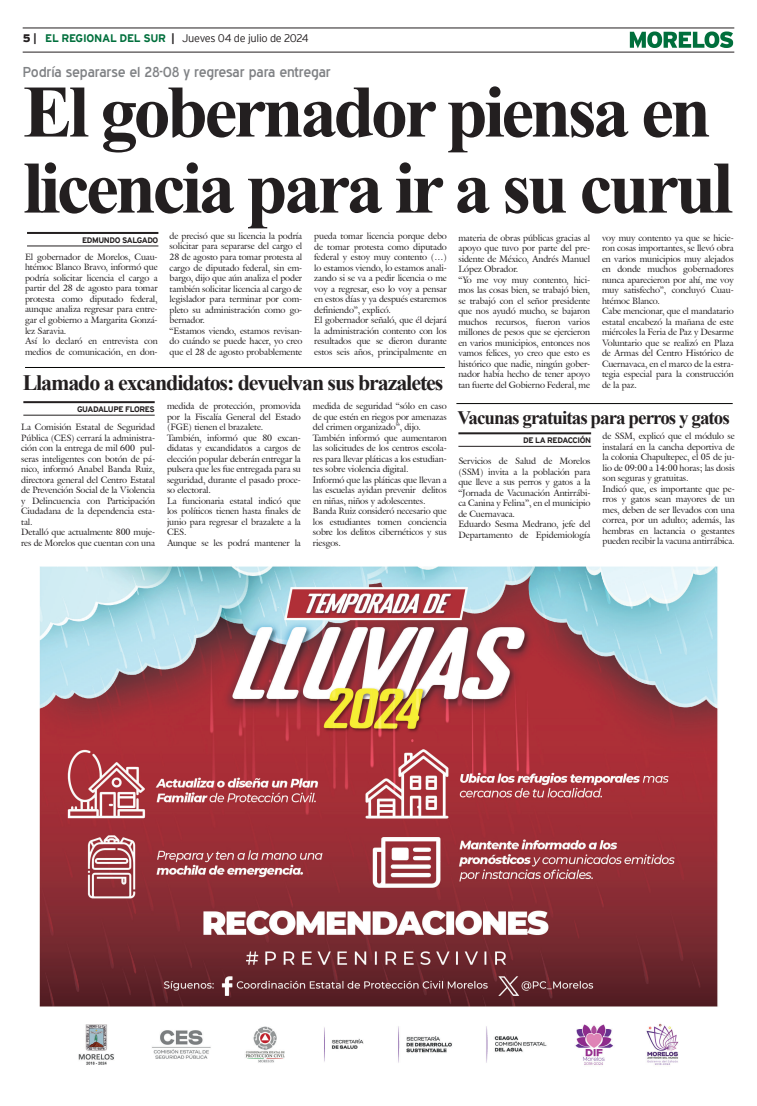
<style>
.page{position:relative;width:757px;height:1106px;background:#fff}
.page>*{position:absolute;margin:0;border:0;box-sizing:border-box;transform-origin:0 0}
.t1{font:700 74px/76px "Times New Roman";letter-spacing:-.05em;color:#231f20}
.t2{font:700 22px "Times New Roman";letter-spacing:-.05em;color:#231f20}
.t3{font:700 19px "Times New Roman";letter-spacing:-.05em;color:#231f20}
.t4{font:14px "Blue Highway";letter-spacing:-.015em;color:#808285;scale:1.05 1}
.t5{font:300 11px "Interstate";letter-spacing:-.025em;color:#231f20}
.t6{font:9px/10.5px "Galliard IT Cby BT";letter-spacing:-.01em;color:#231f20}
.t7{font:700 8px "Interstate";letter-spacing:-.05em;color:#231f20}
.s1{font-weight:900}
.s2{font-weight:700}
.s3{font-weight:700;color:#006f3c}
</style>
<div class="page">
<hr style="left:23px;top:28px;width:711px;height:1px;background:#231f20">
<hr style="left:23px;top:52px;width:711px;height:1px;background:#231f20">
<svg style="left:630px;top:31px;width:103px;height:17px"></svg>
<img style="left:39px;top:566px;width:679px;height:499px">
<hr style="left:27px;top:232px;width:131px;height:2px;background:#231f20">
<hr style="left:27px;top:245px;width:131px;height:1px;background:#231f20">
<hr style="left:458px;top:432px;width:133px;height:2px;background:#231f20">
<hr style="left:458px;top:446px;width:133px;height:1px;background:#231f20">
<hr style="left:23px;top:401px;width:132px;height:2px;background:#231f20">
<hr style="left:23px;top:415px;width:132px;height:1px;background:#231f20">
<hr style="left:25px;top:367px;width:420px;height:1px;background:#040503">
<hr style="left:456px;top:403px;width:277px;height:1px;background:#040503">
<p class="t5" style="left:23px;top:32px;width:287px"><span class="s1">5</span> <span class="s2">|</span> <span class="s3">EL REGIONAL DEL SUR</span> <span class="s2">|</span> Jueves 04 de julio de 2024</p>
<h3 class="t4" style="left:23px;top:63px;width:295px">Podría separarse el 28-08 y regresar para entregar</h3>
<h1 class="t1" style="left:23px;top:72px;width:712px">El gobernador piensa en licencia para ir a su curul</h1>
<p class="t7" style="left:82px;top:235px;width:78px">EDMUNDO SALGADO</p>
<p class="t6" style="left:170px;top:230px;width:134px">de precisó que su licencia la podría solicitar para separarse del cargo el<br>28 de agosto para tomar protesta al cargo de diputado federal, sin em&shy;bargo, dijo que aún analiza el poder también solicitar licencia al cargo de legislador para terminar por com&shy;pleto su administración como go&shy;bernador.<br>“Estamos viendo, estamos revisan&shy;do cuándo se puede hacer, yo creo que el 28 de agosto probablemente</p>
<p class="t6" style="left:314px;top:230px;width:134px">pueda tomar licencia porque debo de tomar protesta como diputado federal y estoy muy contento (…) lo estamos viendo, lo estamos anali&shy;zando si se va a pedir licencia o me voy a regresar, eso lo voy a pensar en estos días y ya después estaremos definiendo”, explicó.<br>El gobernador señaló, que él dejará la administración contento con los resultados que se dieron durante estos seis años, principalmente en</p>
<p class="t6" style="left:458px;top:232px;width:133px">materia de obras públicas gracias al apoyo que tuvo por parte del pre&shy;sidente de México, Andrés Manuel<br>López Obrador.<br>“Yo me voy muy contento, hici&shy;mos las cosas bien, se trabajó bien, se trabajó con el señor presidente que nos ayudó mucho, se bajaron muchos recursos, fueron varios millones de pesos que se ejercieron en varios municipios, entonces nos vamos felices, yo creo que esto es histórico que nadie, ningún gober&shy;nador había hecho de tener apoyo tan fuerte del Gobierno Federal, me</p>
<p class="t6" style="left:602px;top:232px;width:133px">voy muy contento ya que se hicie&shy;ron cosas importantes, se llevó obra en varios municipios muy alejados en donde muchos gobernadores nunca aparecieron por ahí, me voy muy satisfecho”, concluyó Cuau&shy;htémoc Blanco.<br>Cabe mencionar, que el mandatario estatal encabezó la mañana de este miércoles la Feria de Paz y Desarme<br>Voluntario que se realizó en Plaza de Armas del Centro Histórico de<br>Cuernavaca, en el marco de la estra&shy;tegia especial para la construcción de la paz.</p>
<p class="t6" style="left:25px;top:251px;width:134px">El gobernador de Morelos, Cuau&shy;htémoc Blanco Bravo, informó que podría solicitar licencia el cargo a partir del 28 de agosto para tomar protesta como diputado federal, aunque analiza regresar para entre&shy;gar el gobierno a Margarita Gonzá&shy;lez Saravia.<br>Así lo declaró en entrevista con medios de comunicación, en don-</p>
<h2 class="t2" style="left:23px;top:367px;width:422px">Llamado a excandidatos: devuelvan sus brazaletes</h2>
<p class="t7" style="left:77px;top:404px;width:79px">GUADALUPE FLORES</p>
<p class="t6" style="left:167px;top:401px;width:135px">medida de protección, promovida por la Fiscalía General del Estado (FGE) tienen el brazalete.<br>También, informó que 80 excan&shy;didatas y excandidatos a cargos de elección popular deberán entregar la pulsera que les fue entregada para su seguridad, durante el pasado proce&shy;so electoral.<br>La funcionaria estatal indicó que los políticos tienen hasta finales de junio para regresar el brazalete a la<br>CES.<br>Aunque se les podrá mantener la</p>
<p class="t6" style="left:313px;top:401px;width:135px">medida de seguridad “sólo en caso de que estén en riegos por amenazas del crimen organizado”, dijo.<br>También informó que aumentaron las solicitudes de los centros escola&shy;res para llevar pláticas a los estudian&shy;tes sobre violencia digital.<br>Informó que las pláticas que llevan a las escuelas ayidan prevenir delitos en niñas, niños y adolescentes.<br>Banda Ruiz consideró necesario que los estudiantes tomen conciencia sobre los delitos cibernéticos y sus riesgos.</p>
<h3 class="t3" style="left:457px;top:404px;width:274px">Vacunas gratuitas para perros y gatos</h3>
<p class="t7" style="left:523px;top:435px;width:69px">DE LA REDACCIÓN</p>
<p class="t6" style="left:21px;top:422px;width:135px">La Comisión Estatal de Seguridad<br>Pública (CES) cerrará la administra&shy;ción con la entrega de mil 600 pul&shy;seras inteligentes con botón de pá&shy;nico, informó Anabel Banda Ruiz, directora general del Centro Estatal de Prevención Social de la Violencia y Delincuencia con Participación<br>Ciudadana de la dependencia esta&shy;tal.<br>Detalló que actualmente 800 muje&shy;res de Morelos que cuentan con una</p>
<p class="t6" style="left:602px;top:431px;width:134px">de SSM, explicó que el módulo se instalará en la cancha deportiva de la colonia Chapultepec, el 05 de ju&shy;lio de 09:00 a 14:00 horas; las dosis son seguras y gratuitas.<br>Indicó que, es importante que pe&shy;rros y gatos sean mayores de un mes, deben de ser llevados con una correa, por un adulto; además, las hembras en lactancia o gestantes pueden recibir la vacuna antirrábica.</p>
<p class="t6" style="left:458px;top:455px;width:134px">Servicios de Salud de Morelos (SSM) invita a la población para que lleve a sus perros y gatos a la “Jornada de Vacunación Antirrábi&shy;ca Canina y Felina”, en el municipio de Cuernavaca.<br>Eduardo Sesma Medrano, jefe del<br>Departamento de Epidemiología</p>
</div>
